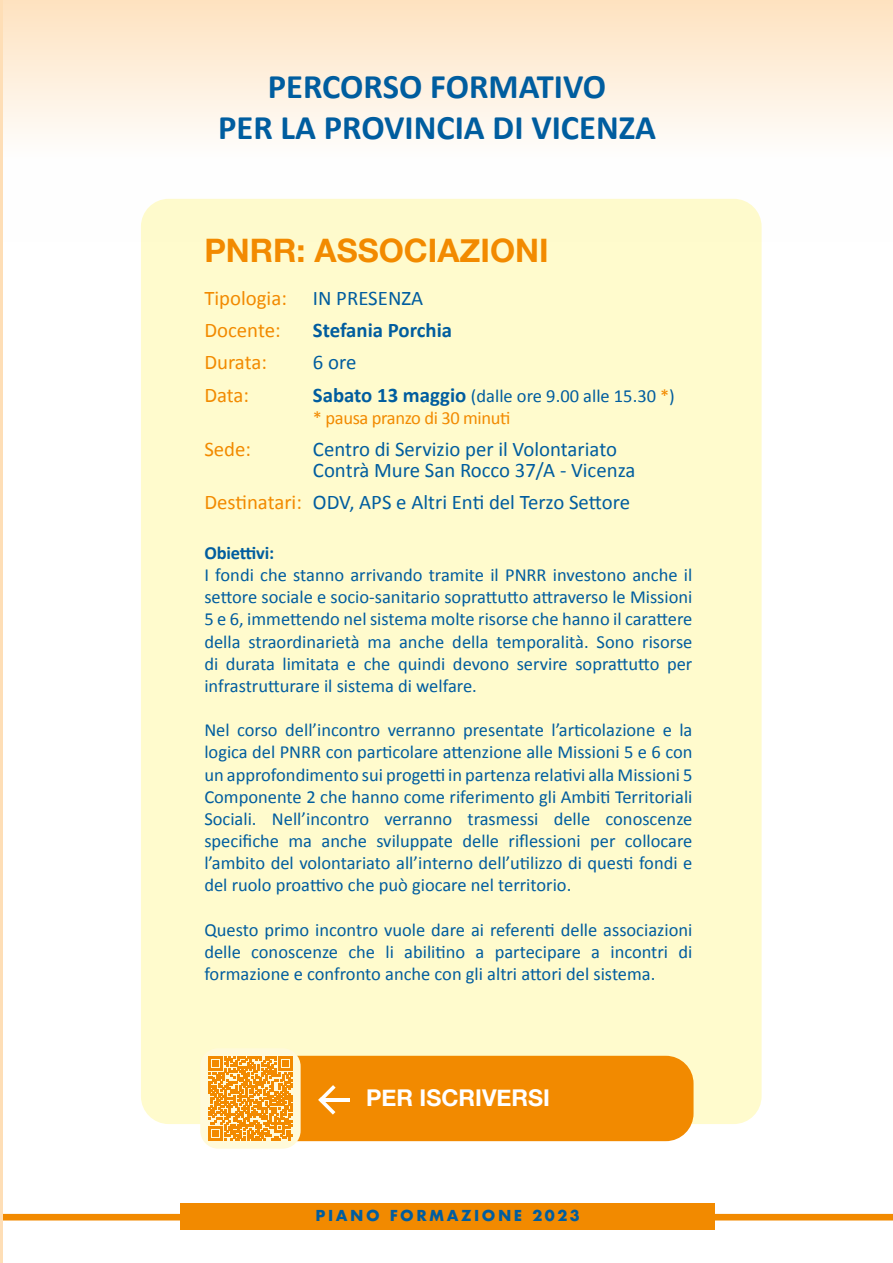
<style>
.page{position:relative;width:893px;height:1263px;background:#fff}
.page>*{position:absolute;margin:0;border:0;box-sizing:border-box;transform-origin:0 0}
.text{font:700 34.5px "Calibri";color:#005d9f}
.Bando_Blu_-_Copia_2{font:700 32.4px "Helvetica Neue";color:#f28a00}
.Bando_Blu_-_Copia_2-2{font:700 23.1px "Helvetica Neue";color:#fff}
.text-2{font:20.85px "Calibri";color:#005d9f}
.text-3{font:20.85px "Calibri";color:#f28a00}
.text-4{font:700 20.85px "Calibri";color:#005d9f}
.text-5{font:18.45px/22.2px "Calibri";color:#005d9f;text-align:justify}
.text-6{font:18.45px "Calibri";letter-spacing:-.02em;color:#f28a00}
.text-7{font:700 18.45px "Calibri";letter-spacing:-.01em;color:#005d9f}
.t1{font:700 14.7px "Futura";letter-spacing:.17em;color:#005d9f}
.s1{font-weight:700;font-size:20.85px}
.s2{color:#f28a00}
</style>
<div class="page">
<div style="left:0;top:1214px;width:893px;height:6px;background:#f28a00"></div>
<div style="left:181px;top:1203px;width:534px;height:27px;background:#f28a00"></div>
<div style="left:0;top:0;width:893px;height:242px;background:linear-gradient(to bottom,#fee5c6,#feffff)"></div>
<hr style="left:0;top:0;width:2px;height:1263px;background:#fedeb6">
<div style="left:141px;top:199px;width:621px;height:925px;background:#fffbcd;border-radius:28px"></div>
<div style="left:250px;top:1056px;width:443px;height:85px;background:#f28a00;border-radius:28px"></div>
<div style="left:200px;top:1048px;width:101px;height:101px;background:#fffada;border-radius:18px"></div>
<svg style="left:208px;top:1056px;width:84px;height:84px"></svg>
<hr style="left:323px;top:1098px;width:27px;height:4px;background:#fff">
<svg style="left:318px;top:1085px;width:18px;height:29px"></svg>
<p class="text" style="left:268px;top:65px;width:340px">PERCORSO FORMATIVO</p>
<p class="text" style="left:218px;top:107px;width:439px">PER LA PROVINCIA DI VICENZA</p>
<p class="Bando_Blu_-_Copia_2" style="left:204px;top:225px;width:346px">PNRR: ASSOCIAZIONI</p>
<p class="text-3" style="left:204px;top:285px;width:84px">Tipologia:</p>
<p class="text-2" style="left:313px;top:285px;width:112px">IN PRESENZA</p>
<p class="text-3" style="left:204px;top:317px;width:78px">Docente:</p>
<p class="text-4" style="left:313px;top:317px;width:141px">Stefania Porchia</p>
<p class="text-3" style="left:204px;top:349px;width:64px">Durata:</p>
<p class="text-2" style="left:313px;top:349px;width:45px">6 ore</p>
<p class="text-3" style="left:204px;top:382px;width:46px">Data:</p>
<p class="text-5" style="left:313px;top:383px;width:363px"><span class="s1">Sabato 13 maggio</span> (dalle ore 9.00 alle 15.30 <span class="s2">*</span>)</p>
<p class="text-6" style="left:313px;top:406px;width:199px">* pausa pranzo di 30 minuti</p>
<p class="text-3" style="left:204px;top:436px;width:48px">Sede:</p>
<p class="text-2" style="left:313px;top:436px;width:306px">Centro di Servizio per il Volontariato</p>
<p class="text-2" style="left:313px;top:457px;width:324px">Contrà Mure San Rocco 37/A - Vicenza</p>
<p class="text-2" style="left:204px;top:489px;width:427px"><span class="s2">Destinatari:</span> ODV, APS e Altri Enti del Terzo Settore</p>
<p class="text-7" style="left:204px;top:541px;width:71px">Obiettivi:</p>
<p class="text-5" style="left:204px;top:563px;width:490px">I fondi che stanno arrivando tramite il PNRR investono anche il settore sociale e socio-sanitario soprattutto attraverso le Missioni 5 e 6, immettendo nel sistema molte risorse che hanno il carattere della straordinarietà ma anche della temporalità. Sono risorse di durata limitata e che quindi devono servire soprattutto per infrastrutturare il sistema di welfare.</p>
<p class="text-5" style="left:204px;top:718px;width:490px">Nel corso dell’incontro verranno presentate l’articolazione e la logica del PNRR con particolare attenzione alle Missioni 5 e 6 con un approfondimento sui progetti in partenza relativi alla Missioni 5<br>Componente 2 che hanno come riferimento gli Ambiti Territoriali Sociali. Nell’incontro verranno trasmessi delle conoscenze specifiche ma anche sviluppate delle riflessioni per collocare l’ambito del volontariato all’interno dell’utilizzo di questi fondi e del ruolo proattivo che può giocare nel territorio.</p>
<p class="text-5" style="left:204px;top:918px;width:490px">Questo primo incontro vuole dare ai referenti delle associazioni delle conoscenze che li abilitino a partecipare a incontri di formazione e confronto anche con gli altri attori del sistema.</p>
<p class="Bando_Blu_-_Copia_2-2" style="left:366px;top:1080px;width:185px">PER ISCRIVERSI</p>
<p class="t1" style="left:316px;top:1205px;width:266px">PIANO FORMAZIONE 2023</p>
</div>
